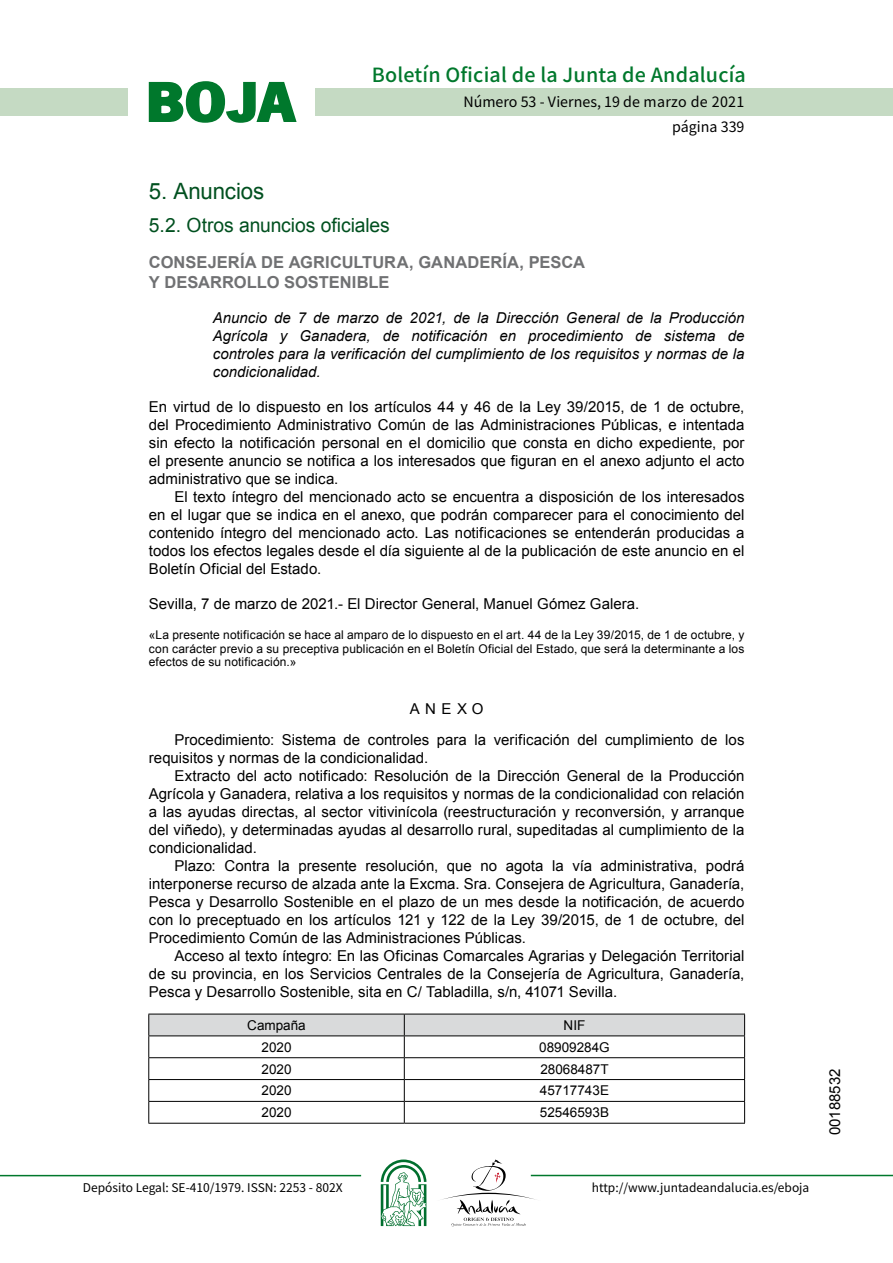
<style>
.page{position:relative;width:893px;height:1263px;background:#fff}
.page>*{position:absolute;margin:0;border:0;box-sizing:border-box;transform-origin:0 0}
.t1{font:700 57.75px "News Got T";color:#00782c;scale:1.14 1}
.t2{font:22.5px "Arial";letter-spacing:-.005em;color:#00501f}
.t3{font:500 19.5px "Noto Sans HK";letter-spacing:.01em;color:#00782c}
.t4{font:19.5px "Arial";letter-spacing:-.005em;color:#00501f}
.t5{font:700 16.5px/19.5px "Arial";letter-spacing:.005em;color:#707173}
.t6{font:15px/18px "Arial";color:#000;text-align:justify}
.t7{font:italic 15px/18px "Arial";color:#000;text-align:justify}
.t8{font:14.25px/24.5px "Noto Sans HK";color:#000;text-align:right}
.t9{font:13.5px "Arial";color:#000}
.t10{font:12px/13.5px "Arial";letter-spacing:.01em;color:#000;text-align:justify}
.t11{font:12px "Noto Sans HK";color:#000}
</style>
<div class="page">
<div style="left:315px;top:88px;width:577px;height:28px;background:#c5dac3"></div>
<div style="left:0;top:88px;width:128px;height:28px;background:#c5dac3"></div>
<hr style="left:0;top:1175px;width:361px;height:1px;background:#00782c">
<hr style="left:531px;top:1175px;width:361px;height:1px;background:#00782c">
<svg style="left:148px;top:81px;width:149px;height:42px"></svg>
<svg style="left:442px;top:1159px;width:100px;height:67px"></svg>
<svg style="left:381px;top:1160px;width:45px;height:66px"></svg>
<svg style="left:148px;top:1014px;width:597px;height:109px"></svg>
<hr style="left:148px;top:1123px;width:256px;height:1px;background:#000">
<hr style="left:404px;top:1123px;width:341px;height:1px;background:#000">
<h1 class="t1" style="left:145px;top:68px;width:133px">BOJA</h1>
<h3 class="t3" style="left:372px;top:64px;width:375px">Boletín Oficial de la Junta de Andalucía</h3>
<p class="t8" style="left:463px;top:90px;width:282px">Número 53 - Viernes, 19 de marzo de 2021 página 339</p>
<h2 class="t2" style="left:149px;top:177px;width:117px">5. Anuncios</h2>
<h3 class="t4" style="left:149px;top:212px;width:242px">5.2. Otros anuncios oficiales</h3>
<p class="t5" style="left:149px;top:253px;width:437px">CONSEJERÍA DE AGRICULTURA, GANADERÍA, PESCA<br>Y DESARROLLO SOSTENIBLE</p>
<p class="t7" style="left:213px;top:309px;width:533px">Anuncio de 7 de marzo de 2021, de la Dirección General de la Producción Agrícola y Ganadera, de notificación en procedimiento de sistema de controles para la verificación del cumplimiento de los requisitos y normas de la condicionalidad.</p>
<p class="t6" style="left:149px;top:398px;width:597px">En virtud de lo dispuesto en los artículos 44 y 46 de la Ley 39/2015, de 1 de octubre, del Procedimiento Administrativo Común de las Administraciones Públicas, e intentada sin efecto la notificación personal en el domicilio que consta en dicho expediente, por el presente anuncio se notifica a los interesados que figuran en el anexo adjunto el acto administrativo que se indica.</p>
<p class="t6" style="left:149px;top:488px;width:597px;text-indent:26px">El texto íntegro del mencionado acto se encuentra a disposición de los interesados en el lugar que se indica en el anexo, que podrán comparecer para el conocimiento del contenido íntegro del mencionado acto. Las notificaciones se entenderán producidas a todos los efectos legales desde el día siguiente al de la publicación de este anuncio en el Boletín Oficial del Estado.</p>
<p class="t6" style="left:149px;top:595px;width:492px">Sevilla, 7 de marzo de 2021.- El Director General, Manuel Gómez Galera.</p>
<p class="t10" style="left:149px;top:628px;width:597px">«La presente notificación se hace al amparo de lo dispuesto en el art. 44 de la Ley 39/2015, de 1 de octubre, y con carácter previo a su preceptiva publicación en el Boletín Oficial del Estado, que será la determinante a los efectos de su notificación.»</p>
<p class="t6" style="left:174px;top:693px;width:571px;line-height:30.8px;text-indent:235px">ANEXO<br>Procedimiento: Sistema de controles para la verificación del cumplimiento de los</p>
<p class="t6" style="left:149px;top:749px;width:281px">requisitos y normas de la condicionalidad.</p>
<p class="t6" style="left:174px;top:767px;width:571px">Extracto del acto notificado: Resolución de la Dirección General de la Producción</p>
<p class="t6" style="left:149px;top:785px;width:597px">Agrícola y Ganadera, relativa a los requisitos y normas de la condicionalidad con relación</p>
<p class="t6" style="left:149px;top:803px;width:597px">a las ayudas directas, al sector vitivinícola (reestructuración y reconversión, y arranque</p>
<p class="t6" style="left:149px;top:821px;width:597px">del viñedo), y determinadas ayudas al desarrollo rural, supeditadas al cumplimiento de la</p>
<p class="t6" style="left:149px;top:839px;width:109px">condicionalidad.</p>
<p class="t6" style="left:174px;top:857px;width:571px">Plazo: Contra la presente resolución, que no agota la vía administrativa, podrá</p>
<p class="t6" style="left:149px;top:875px;width:597px">interponerse recurso de alzada ante la Excma. Sra. Consejera de Agricultura, Ganadería,</p>
<p class="t6" style="left:149px;top:893px;width:597px">Pesca y Desarrollo Sostenible en el plazo de un mes desde la notificación, de acuerdo</p>
<p class="t6" style="left:149px;top:911px;width:597px">con lo preceptuado en los artículos 121 y 122 de la Ley 39/2015, de 1 de octubre, del</p>
<p class="t6" style="left:149px;top:929px;width:378px">Procedimiento Común de las Administraciones Públicas.</p>
<p class="t6" style="left:174px;top:947px;width:571px">Acceso al texto íntegro: En las Oficinas Comarcales Agrarias y Delegación Territorial</p>
<p class="t6" style="left:149px;top:965px;width:597px">de su provincia, en los Servicios Centrales de la Consejería de Agricultura, Ganadería,</p>
<p class="t6" style="left:149px;top:983px;width:470px">Pesca y Desarrollo Sostenible, sita en C/ Tabladilla, s/n, 41071 Sevilla.</p>
<p class="t9" style="left:247px;top:1016px;width:60px">Campaña</p>
<p class="t9" style="left:563px;top:1016px;width:23px">NIF</p>
<p class="t9" style="left:261px;top:1038px;width:32px">2020</p>
<p class="t9" style="left:539px;top:1038px;width:72px">08909284G</p>
<p class="t9" style="left:261px;top:1060px;width:32px">2020</p>
<p class="t9" style="left:540px;top:1060px;width:70px">28068487T</p>
<p class="t9" style="left:261px;top:1082px;width:32px">2020</p>
<p class="t9" style="left:540px;top:1082px;width:71px">45717743E</p>
<p class="t9" style="left:261px;top:1104px;width:32px">2020</p>
<p class="t9" style="left:540px;top:1104px;width:71px">52546593B</p>
<p class="t11" style="left:83px;top:1181px;width:261px">Depósito Legal: SE-410/1979. ISSN: 2253 - 802X</p>
<p class="t11" style="left:592px;top:1181px;width:219px">http://www.juntadeandalucia.es/eboja</p>
<p class="t6" style="left:826px;top:1135px;width:68px;rotate:-90deg">00188532</p>
</div>
